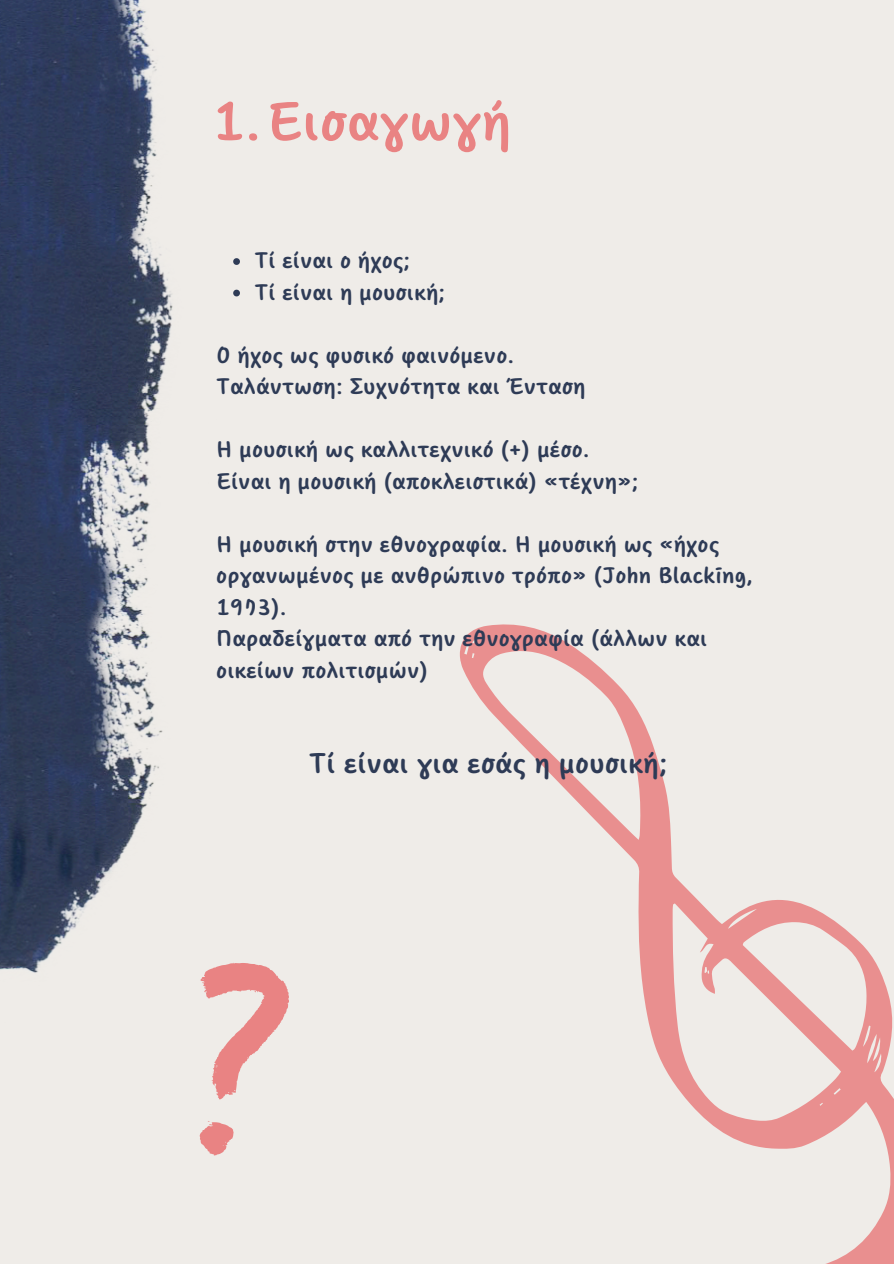
<style>
.page{position:relative;width:894px;height:1264px;background:#fff}
.page>*{position:absolute;margin:0;border:0;box-sizing:border-box;transform-origin:0 0}
.t1{font:700 54px "Core Narae Pro";color:#e98383}
.t2{font:700 28.5px "Core Narae Pro";color:#2e3b56}
.t3{font:700 22.5px/31.5px "Core Narae Pro";color:#2e3b56}
</style>
<div class="page">
<div style="left:0;top:0;width:893px;height:1263px;background:#efece8"></div>
<img style="left:0;top:0;width:173px;height:973px">
<svg style="left:459px;top:624px;width:434px;height:639px"></svg>
<svg style="left:233px;top:258px;width:7px;height:7px"></svg>
<svg style="left:233px;top:290px;width:7px;height:6px"></svg>
<svg style="left:199px;top:963px;width:90px;height:193px"></svg>
<h3 class="t1" style="left:212px;top:88px;width:301px">1.Εισαγωγή</h3>
<p class="t3" style="left:254px;top:244px;width:157px">Τί είναι ο ήχος;</p>
<p class="t3" style="left:254px;top:276px;width:192px">Τί είναι η μουσική;</p>
<p class="t3" style="left:216px;top:339px;width:370px">Ο ήχος ως φυσικό φαινόμενο.<br>Ταλάντωση: Συχνότητα και Ένταση</p>
<p class="t3" style="left:216px;top:433px;width:423px">Η μουσική ως καλλιτεχνικό (+) μέσο.<br>Είναι η μουσική (αποκλειστικά) «τέχνη»;</p>
<h3 class="t3" style="left:216px;top:528px;width:538px">Η μουσική στην εθνογραφία. Η μουσική ως «ήχος οργανωμένος με ανθρώπινο τρόπο» (John Blacking, 1973).<br>Παραδείγματα από την εθνογραφία (άλλων και οικείων πολιτισμών)</h3>
<h3 class="t2" style="left:309px;top:745px;width:360px">Τί είναι για εσάς η μουσική;</h3>
</div>
